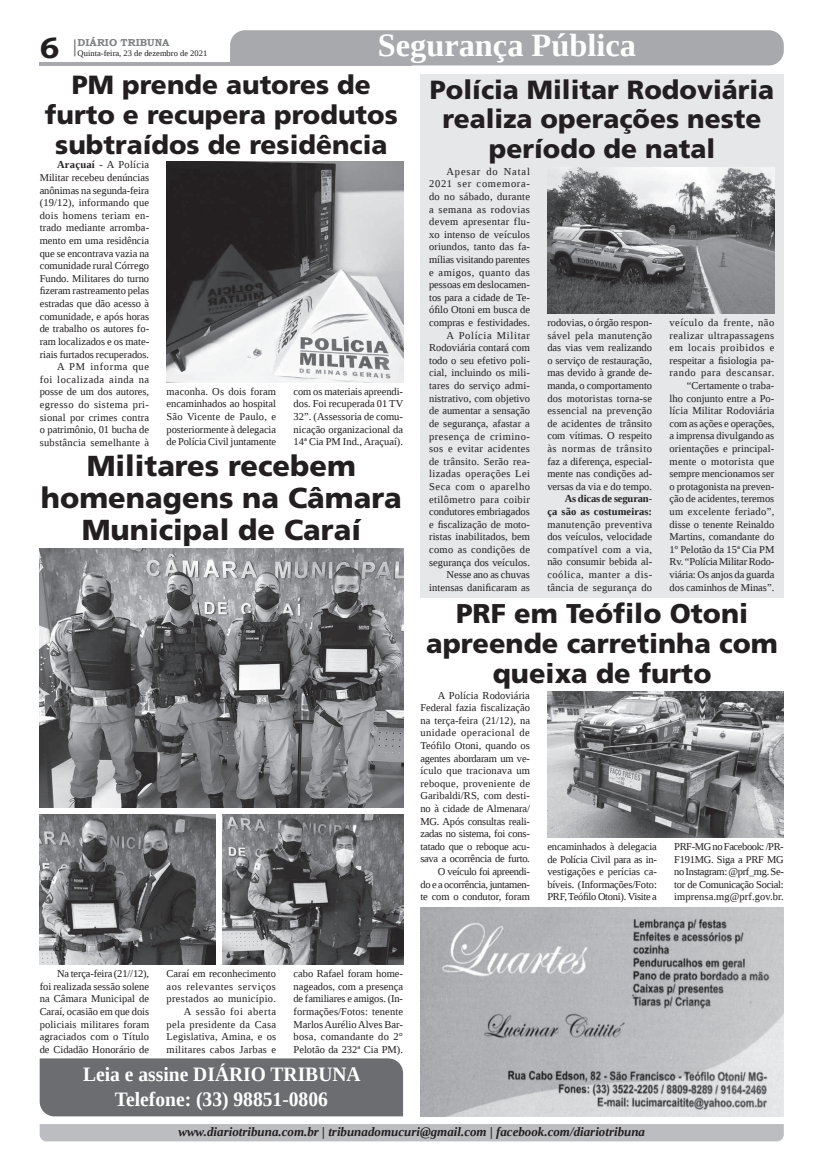
<style>
.page{position:relative;width:821px;height:1166px;background:#fff}
.page>*{position:absolute;margin:0;border:0;box-sizing:border-box;transform-origin:0 0}
.t1{font:700 32.38px "Liberation Serif";color:#fff}
.t2{font:700 29.31px "Bookman Old Style";color:#231f20}
.t3{font:900 28.88px/31.9px "Frutiger LT Std";color:#231f20;text-align:center}
.t4{font:900 27.12px/29.8px "Frutiger LT Std";color:#231f20;text-align:center}
.t5{font:900 26.25px/29.8px "Frutiger LT Std";color:#231f20;text-align:center}
.t6{font:700 20.39px/24.5px "Liberation Serif";color:#fff;text-align:center;scale:.96 1}
.t7{font:italic 700 12.95px "Liberation Serif";color:#231f20}
.t8{font:10.5px/12.6px "Liberation Serif";color:#231f20;text-align:justify}
.t9{font:10.5px/12.6px "Liberation Serif";letter-spacing:.03em;color:#231f20;text-align:right}
.t10{font:700 10.5px/12.6px "Liberation Serif";letter-spacing:.01em;color:#231f20;text-align:right}
.t11{font:700 10.06px "Bookman Old Style";color:#808285}
.t12{font:8.4px "Liberation Serif";color:#231f20}
.s1{font-weight:700}
</style>
<div class="page">
<svg style="left:74px;top:39px;width:2px;height:17px"></svg>
<hr style="left:40px;top:62px;width:372px;height:3px;background:#a8a9ad">
<div style="left:230px;top:30px;width:554px;height:35px;background:#a8a9ad"></div>
<div style="left:40px;top:1124px;width:744px;height:17px;background:#bcbdc0"></div>
<div style="left:420px;top:74px;width:364px;height:524px;background:#e6e7e9"></div>
<img style="left:420px;top:907px;width:364px;height:209px">
<img style="left:547px;top:168px;width:227px;height:146px">
<img style="left:547px;top:691px;width:237px;height:146px">
<img style="left:167px;top:161px;width:236px;height:222px">
<img style="left:40px;top:549px;width:363px;height:258px">
<img style="left:40px;top:814px;width:175px;height:151px">
<img style="left:223px;top:814px;width:180px;height:151px">
<div style="left:40px;top:1058px;width:363px;height:58px;background:#6c6d70"></div>
<h1 class="t1" style="left:378px;top:24px;width:260px">Segurança Pública</h1>
<h3 class="t5" style="left:45px;top:70px;width:354px">PM prende autores de furto e recupera produtos subtraídos de residência</h3>
<p class="t11" style="left:78px;top:35px;width:93px">DIÁRIO TRIBUNA</p>
<h2 class="t2" style="left:40px;top:27px;width:21px">6</h2>
<p class="t12" style="left:78px;top:48px;width:131px">Quinta-feira, 23 de dezembro de 2021</p>
<h3 class="t5" style="left:430px;top:74px;width:346px">Polícia Militar Rodoviária realiza operações neste período de natal</h3>
<p class="t8" style="left:429px;top:165px;width:102px;text-align:right">Apesar do Natal<br>2021 ser comemora&shy;do no sábado, durante a semana as rodovias devem apresentar flu&shy;xo intenso de veículos oriundos, tanto das fa&shy;mílias visitando parentes e amigos, quanto das pessoas em deslocamen&shy;tos para a cidade de Te&shy;ófilo Otoni em busca de compras e festividades.<br>A Polícia Militar<br>Rodoviária contará com todo o seu efetivo poli&shy;cial, incluindo os mili&shy;tares do serviço admi&shy;nistrativo, com objetivo de aumentar a sensação de segurança, afastar a presença de crimino&shy;sos e evitar acidentes de trânsito. Serão rea&shy;lizadas operações Lei<br>Seca com o aparelho etilômetro para coibir condutores embriagados e fiscalização de moto&shy;ristas inabilitados, bem como as condições de segurança dos veículos.<br>Nesse ano as chuvas intensas danificaram as</p>
<p class="t8" style="left:40px;top:159px;width:111px;text-align:right"><span class="s1">Araçuaí</span> - A Polícia<br>Militar recebeu denúncias anônimas na segunda-feira (19/12), informando que dois homens teriam en&shy;trado mediante arromba&shy;mento em uma residência que se encontrava vazia na comunidade rural Córrego<br>Fundo. Militares do turno fizeram rastreamento pelas estradas que dão acesso à comunidade, e após horas de trabalho os autores fo&shy;ram localizados e os mate&shy;riais furtados recuperados.<br>A PM informa que<br>foi localizada ainda na posse de um dos autores, egresso do sistema pri&shy;sional por crimes contra o patrimônio, 01 bucha de substância semelhante à</p>
<p class="t8" style="left:670px;top:316px;width:106px;text-align:right">veículo da frente, não realizar ultrapassagens em locais proibidos e respeitar a fisiologia pa&shy;rando para descansar. “Certamente o traba-<br>lho conjunto entre a Po&shy;lícia Militar Rodoviária com as ações e operações, a imprensa divulgando as orientações e principal&shy;mente o motorista que sempre mencionamos ser o protagonista na preven&shy;ção de acidentes, teremos um excelente feriado”, disse o tenente Reinaldo<br>Martins, comandante do<br>1º Pelotão da 15ª Cia PM<br>Rv. “Polícia Militar Rodo&shy;viária: Os anjos da guarda dos caminhos de Minas”.</p>
<p class="t8" style="left:547px;top:316px;width:106px">rodovias, o órgão respon&shy;sável pela manutenção das vias vem realizando o serviço de restauração, mas devido à grande de&shy;manda, o comportamento dos motoristas torna-se essencial na prevenção de acidentes de trânsito com vítimas. O respeito às normas de trânsito faz a diferença, especial&shy;mente nas condições ad&shy;versas da via e do tempo.</p>
<p class="t10" style="left:547px;top:492px;width:106px">As dicas de seguran-<br>ça são as costumeiras:</p>
<p class="t8" style="left:547px;top:518px;width:106px">manutenção preventiva dos veículos, velocidade compatível com a via, não consumir bebida al&shy;coólica, manter a dis&shy;tância de segurança do</p>
<p class="t8" style="left:167px;top:385px;width:111px">maconha. Os dois foram encaminhados ao hospital São Vicente de Paulo, e posteriormente à delegacia de Polícia Civil juntamente</p>
<p class="t8" style="left:294px;top:385px;width:111px">com os materiais apreendi&shy;dos. Foi recuperada 01 TV 32”. (Assessoria de comu&shy;nicação organizacional da 14ª Cia PM Ind., Araçuaí).</p>
<h3 class="t3" style="left:41px;top:450px;width:363px">Militares recebem homenagens na Câmara<br>Municipal de Caraí</h3>
<h3 class="t4" style="left:426px;top:599px;width:353px">PRF em Teófilo Otoni apreende carretinha com queixa de furto</h3>
<p class="t8" style="left:420px;top:689px;width:111px;text-align:right">A Polícia Rodoviária<br>Federal fazia fiscalização na terça-feira (21/12), na unidade operacional de<br>Teófilo Otoni, quando os agentes abordaram um ve&shy;ículo que tracionava um reboque, proveniente de<br>Garibaldi/RS, com desti&shy;no à cidade de Almenara/<br>MG. Após consultas reali&shy;zadas no sistema, foi cons&shy;tatado que o reboque acu&shy;sava a ocorrência de furto.<br>O veículo foi apreendi-<br>do e a ocorrência, juntamen&shy;te com o condutor, foram</p>
<p class="t8" style="left:547px;top:840px;width:111px">encaminhados à delegacia de Polícia Civil para as in&shy;vestigações e perícias ca&shy;bíveis. (Informações/Foto:<br>PRF, Teófilo Otoni). Visite a</p>
<p class="t8" style="left:674px;top:840px;width:111px">PRF-MG no Facebook: /PR-F191MG. Siga a PRF MG no Instagram: @prf_mg. Se&shy;tor de Comunicação Social: imprensa.mg@prf.gov.br.</p>
<p class="t8" style="left:40px;top:967px;width:111px;text-indent:17px">Na terça-feira (21//12), foi realizada sessão solene na Câmara Municipal de Caraí, ocasião em que dois policiais militares foram agraciados com o Título de Cidadão Honorário de</p>
<p class="t9" style="left:167px;top:967px;width:111px">Caraí em reconhecimento aos relevantes serviços prestados ao município.<br>A sessão foi aberta pela presidente da Casa<br>Legislativa, Amina, e os militares cabos Jarbas e</p>
<p class="t8" style="left:294px;top:967px;width:111px">cabo Rafael foram home&shy;nageados, com a presença de familiares e amigos. (In&shy;formações/Fotos: tenente Marlos Aurélio Alves Bar&shy;bosa, comandante do 2° Pelotão da 232ª Cia PM).</p>
<h3 class="t6" style="left:83px;top:1062px;width:291px">Leia e assine DIÁRIO TRIBUNA<br>Telefone: (33) 98851-0806</h3>
<p class="t7" style="left:178px;top:1123px;width:468px">www.diariotribuna.com.br | tribunadomucuri@gmail.com | facebook.com/diariotribuna</p>
</div>
